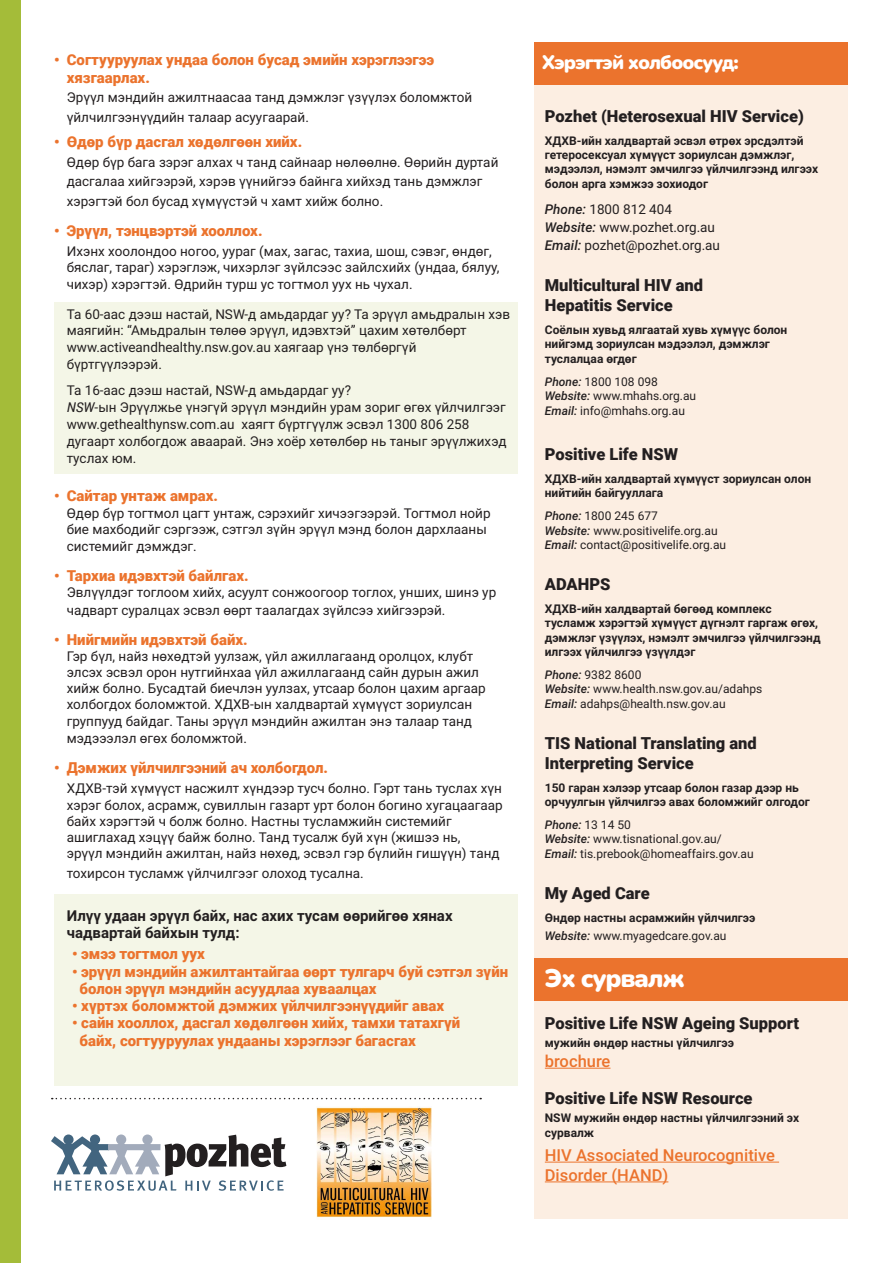
<style>
.page{position:relative;width:893px;height:1263px;background:#fff}
.page>*{position:absolute;margin:0;border:0;box-sizing:border-box;transform-origin:0 0}
.t1{font:900 25.5px "Nunito";letter-spacing:-.05em;color:#fff}
.t2{font:900 19.5px "Nunito";letter-spacing:-.05em;color:#fff}
.t3{font:900 16.5px "Roboto";color:#231f20}
.t4{font:500 16.5px/19.8px "Roboto";color:#eb732d}
.t5{font:900 15px/17.2px "Roboto";color:#eb732d}
.t6{font:700 15px/17.2px "Roboto";color:#231f20}
.t7{font:13.5px/16.2px "Roboto";color:#231f20}
.t8{font:700 12px/14.4px "Roboto";color:#231f20}
.t9{font:12px "Roboto";color:#231f20}
.t10{font:italic 500 12px "Roboto";color:#231f20}
.s1{font-style:italic}
.s2{font-weight:500;font-style:italic}
.s3{font-weight:400;font-style:normal}
</style>
<div class="page">
<div style="left:54px;top:894px;width:463px;height:192px;background:#f4f6e7"></div>
<div style="left:54px;top:302px;width:463px;height:171px;background:#f4f6e7"></div>
<svg style="left:52px;top:1098px;width:429px;height:1px"></svg>
<div style="left:534px;top:77px;width:314px;height:1142px;background:#fceee2"></div>
<div style="left:534px;top:42px;width:314px;height:42px;background:#eb732d"></div>
<div style="left:0;top:0;width:20px;height:1263px;background:#a4bc39"></div>
<svg style="left:51px;top:1134px;width:235px;height:57px"></svg>
<hr style="left:545px;top:1068px;width:65px;height:1px;background:#eb732d">
<hr style="left:545px;top:1162px;width:234px;height:1px;background:#eb732d">
<hr style="left:545px;top:1181px;width:123px;height:1px;background:#eb732d">
<img style="left:317px;top:1107px;width:115px;height:111px">
<div style="left:534px;top:958px;width:314px;height:42px;background:#eb732d"></div>
<p class="t5" style="left:67px;top:51px;width:369px;text-indent:-13px">• Согтууруулах ундаа болон бусад эмийн хэрэглээгээ хязгаарлах.</p>
<p class="t7" style="left:67px;top:87px;width:407px;line-height:19.5px">Эрүүл мэндийн ажилтнаасаа танд дэмжлэг үзүүлэх боломжтой үйлчилгээнүүдийн талаар асуугаарай.</p>
<p class="t5" style="left:54px;top:133px;width:250px">• Өдөр бүр дасгал хөдөлгөөн хийх.</p>
<p class="t7" style="left:67px;top:152px;width:433px;line-height:19.5px">Өдөр бүр бага зэрэг алхах ч танд сайнаар нөлөөлнө. Өөрийн дуртай дасгалаа хийгээрэй, хэрэв үүнийгээ байнга хийхэд тань дэмжлэг хэрэгтэй бол бусад хүмүүстэй ч хамт хийж болно.</p>
<p class="t5" style="left:54px;top:221px;width:210px">• Эрүүл, тэнцвэртэй хооллох.</p>
<p class="t7" style="left:67px;top:243px;width:434px">Ихэнх хоолондоо ногоо, уураг (мах, загас, тахиа, шош, сэвэг, өндөг, бяслаг, тараг) хэрэглэж, чихэрлэг зүйлсээс зайлсхийх (ундаа, бялуу, чихэр) хэрэгтэй. Өдрийн турш ус тогтмол уух нь чухал.</p>
<p class="t7" style="left:67px;top:305px;width:445px;line-height:16.8px">Та 60-аас дээш настай, NSW-д амьдардаг уу? Та эрүүл амьдралын хэв маягийн: “Амьдралын төлөө эрүүл, идэвхтэй” цахим хөтөлбөрт www.activeandhealthy.nsw.gov.au хаягаар үнэ төлбөргүй бүртгүүлээрэй.</p>
<p class="t7" style="left:67px;top:381px;width:286px">Та 16-аас дээш настай, NSW-д амьдардаг уу?</p>
<p class="t7" style="left:67px;top:398px;width:441px;line-height:17px"><span class="s1">NSW</span>-ын Эрүүлжье үнэгүй эрүүл мэндийн урам зориг өгөх үйлчилгээг www.gethealthynsw.com.au хаягт бүртгүүлж эсвэл 1300 806 258 дугаарт холбогдож аваарай. Энэ хоёр хөтөлбөр нь таныг эрүүлжихэд туслах юм.</p>
<p class="t5" style="left:54px;top:487px;width:166px">• Сайтар унтаж амрах.</p>
<p class="t7" style="left:67px;top:504px;width:425px;line-height:16.6px">Өдөр бүр тогтмол цагт унтаж, сэрэхийг хичээгээрэй. Тогтмол нойр бие махбодийг сэргээж, сэтгэл зүйн эрүүл мэнд болон дархлааны системийг дэмждэг.</p>
<p class="t5" style="left:54px;top:567px;width:196px">• Тархиа идэвхтэй байлгах.</p>
<p class="t7" style="left:67px;top:583px;width:431px;line-height:17.2px">Эвлүүлдэг тоглоом хийх, асуулт сонжоогоор тоглох, унших, шинэ ур чадварт суралцах эсвэл өөрт таалагдах зүйлсээ хийгээрэй.</p>
<p class="t5" style="left:54px;top:630px;width:195px">• Нийгмийн идэвхтэй байх.</p>
<p class="t7" style="left:67px;top:647px;width:421px">Гэр бүл, найз нөхөдтэй уулзаж, үйл ажиллагаанд оролцох, клубт элсэх эсвэл орон нутгийнхаа үйл ажиллагаанд сайн дурын ажил хийж болно. Бусадтай биечлэн уулзах, утсаар болон цахим аргаар холбогдох боломжтой. ХДХВ-ын халдвартай хүмүүст зориулсан группууд байдаг. Таны эрүүл мэндийн ажилтан энэ талаар танд мэдэээлэл өгөх боломжтой.</p>
<p class="t5" style="left:54px;top:758px;width:276px">• Дэмжих үйлчилгээний ач холбогдол.</p>
<p class="t7" style="left:67px;top:780px;width:437px">ХДХВ-тэй хүмүүст насжилт хүндээр тусч болно. Гэрт тань туслах хүн хэрэг болох, асрамж, сувиллын газарт урт болон богино хугацаагаар байх хэрэгтэй ч болж болно. Настны тусламжийн системийг ашиглахад хэцүү байж болно. Танд тусалж буй хүн (жишээ нь,<br>эрүүл мэндийн ажилтан, найз нөхөд, эсвэл гэр бүлийн гишүүн) танд</p>
<p class="t7" style="left:67px;top:864px;width:298px">тохирсон тусламж үйлчилгээг олоход тусална.</p>
<p class="t6" style="left:67px;top:906px;width:387px">Илүү удаан эрүүл байх, нас ахих тусам өөрийгөө хянах чадвартай байхын тулд:</p>
<p class="t5" style="left:72px;top:945px;width:134px">• эмээ тогтмол уух</p>
<p class="t5" style="left:80px;top:962px;width:430px;text-indent:-8px">• эрүүл мэндийн ажилтантайгаа өөрт тулгарч буй сэтгэл зүйн болон эрүүл мэндийн асуудлаа хуваалцах</p>
<p class="t5" style="left:72px;top:996px;width:374px">• хүртэх боломжтой дэмжих үйлчилгээнүүдийг авах</p>
<p class="t5" style="left:80px;top:1014px;width:382px;text-indent:-8px">• сайн хооллох, дасгал хөдөлгөөн хийх, тамхи татахгүй байх, согтууруулах ундааны хэрэглээг багасгах</p>
<p class="t2" style="left:542px;top:49px;width:199px">Хэрэгтэй холбоосууд:</p>
<p class="t3" style="left:545px;top:104px;width:260px">Pozhet (Heterosexual HIV Service)</p>
<p class="t8" style="left:545px;top:133px;width:275px">ХДХВ-ийн халдвартай эсвэл өтрөх эрсдэлтэй гетеросексуал хүмүүст зориулсан дэмжлэг, мэдээлэл, нэмэлт эмчилгээ үйлчилгээнд илгээх болон арга хэмжээ зохиодог</p>
<p class="t7" style="left:545px;top:201px;width:129px"><span class="s2">Phone:</span> 1800 812 404</p>
<p class="t7" style="left:545px;top:219px;width:172px"><span class="s2">Website:</span> www.pozhet.org.au</p>
<p class="t7" style="left:545px;top:237px;width:177px"><span class="s2">Email:</span> pozhet@pozhet.org.au</p>
<p class="t3" style="left:545px;top:274px;width:160px">Multicultural HIV and</p>
<p class="t3" style="left:545px;top:294px;width:129px">Hepatitis Service</p>
<p class="t8" style="left:545px;top:322px;width:244px">Соёлын хувьд ялгаатай хувь хүмүүс болон нийгэмд зориулсан мэдээлэл, дэмжлэг туслалцаа өгдөг</p>
<p class="t9" style="left:545px;top:373px;width:115px"><span class="s2">Phone:</span> 1800 108 098</p>
<p class="t9" style="left:545px;top:387px;width:153px"><span class="s2">Website:</span> www.mhahs.org.au</p>
<p class="t9" style="left:545px;top:402px;width:142px"><span class="s2">Email:</span> info@mhahs.org.au</p>
<p class="t3" style="left:545px;top:442px;width:135px">Positive Life NSW</p>
<p class="t8" style="left:545px;top:471px;width:268px">ХДХВ-ийн халдвартай хүмүүст зориулсан олон нийтийн байгууллага</p>
<p class="t9" style="left:545px;top:507px;width:115px"><span class="s2">Phone:</span> 1800 245 677</p>
<p class="t9" style="left:545px;top:522px;width:174px"><span class="s2">Website:</span> www.positivelife.org.au</p>
<p class="t9" style="left:545px;top:536px;width:183px"><span class="s2">Email:</span> contact@positivelife.org.au</p>
<p class="t3" style="left:545px;top:573px;width:67px">ADAHPS</p>
<p class="t8" style="left:545px;top:601px;width:277px">ХДХВ-ийн халдвартай бөгөөд комплекс тусламж хэрэгтэй хүмүүст дүгнэлт гаргаж өгөх, дэмжлэг үзүүлэх, нэмэлт эмчилгээ үйлчилгээнд илгээх үйлчилгээ үзүүлдэг</p>
<p class="t9" style="left:545px;top:666px;width:98px"><span class="s2">Phone:</span> 9382 8600</p>
<p class="t9" style="left:545px;top:681px;width:219px"><span class="s2">Website:</span> www.health.nsw.gov.au/adahps</p>
<p class="t9" style="left:545px;top:695px;width:182px"><span class="s2">Email:</span> adahps@health.nsw.gov.au</p>
<p class="t3" style="left:545px;top:731px;width:214px">TIS National Translating and</p>
<p class="t3" style="left:545px;top:751px;width:150px">Interpreting Service</p>
<p class="t8" style="left:545px;top:780px;width:267px">150 гаран хэлээр утсаар болон газар дээр нь орчуулгын үйлчилгээ авах боломжийг олгодог</p>
<p class="t10" style="left:545px;top:816px;width:88px">Phone: <span class="s3">13 14 50</span></p>
<p class="t9" style="left:545px;top:831px;width:178px"><span class="s2">Website:</span> www.tisnational.gov.au/</p>
<p class="t9" style="left:545px;top:845px;width:210px"><span class="s2">Email:</span> tis.prebook@homeaffairs.gov.au</p>
<p class="t3" style="left:545px;top:881px;width:106px">My Aged Care</p>
<p class="t8" style="left:545px;top:910px;width:212px">Өндөр настны асрамжийн үйлчилгээ</p>
<p class="t9" style="left:545px;top:927px;width:183px"><span class="s2">Website:</span> www.myagedcare.gov.au</p>
<p class="t1" style="left:545px;top:960px;width:142px">Эх сурвалж</p>
<p class="t3" style="left:545px;top:1011px;width:256px">Positive Life NSW Ageing Support</p>
<p class="t8" style="left:545px;top:1035px;width:191px">мужийн өндөр настны үйлчилгээ</p>
<p class="t4" style="left:545px;top:1050px;width:67px">brochure</p>
<p class="t3" style="left:545px;top:1086px;width:209px">Positive Life NSW Resource</p>
<p class="t8" style="left:545px;top:1110px;width:256px">NSW мужийн өндөр настны үйлчилгээний эх сурвалж</p>
<p class="t4" style="left:545px;top:1144px;width:232px">HIV Associated Neurocognitive<br>Disorder (HAND)</p>
</div>
